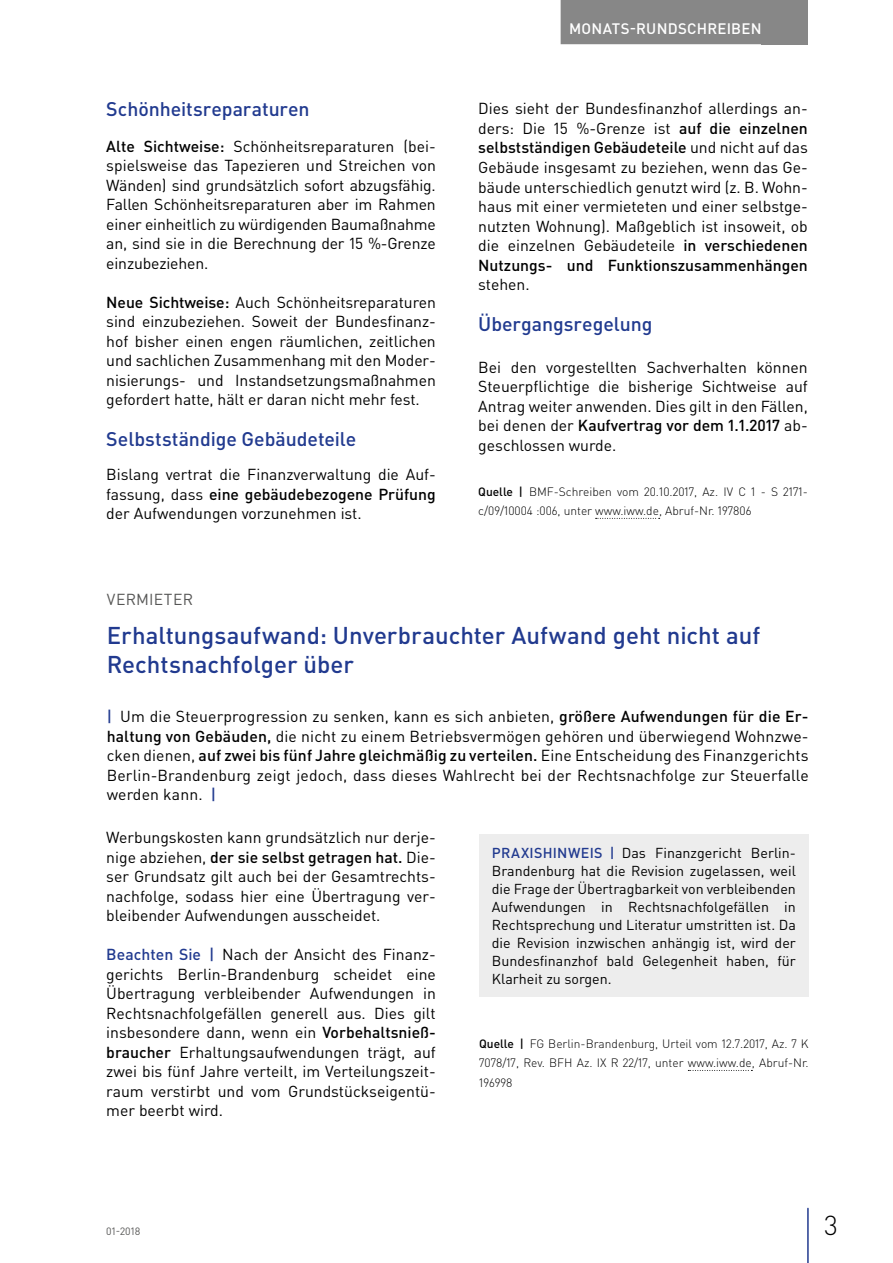
<style>
.page{position:relative;width:893px;height:1263px;background:#fff}
.page>*{position:absolute;margin:0;border:0;box-sizing:border-box;transform-origin:0 0}
.t1{font:300 27px "DIN Pro";color:#000}
.t2{font:500 24px/28.5px "DIN Pro";color:#213a8f}
.t3{font:500 19.5px "DIN Pro";letter-spacing:-.005em;color:#213a8f}
.t4{font:15.75px/19.5px "DIN Pro";color:#000;text-align:justify}
.t5{font:15.75px "DIN Pro";letter-spacing:.015em;color:#575756}
.t6{font:500 15px "DIN Pro";letter-spacing:.015em;color:#fff}
.t7{font:14.25px/18px "DIN Pro";color:#000;text-align:justify}
.t8{font:300 12px/19.5px "DIN Pro";color:#000}
.t9{font:10.5px "DIN Pro";color:#575756}
.s1{font-weight:500}
.s2{font-weight:500;color:#213a8f}
</style>
<div class="page">
<div style="left:762px;top:0;width:46px;height:44px;background:#878787"></div>
<hr style="left:807px;top:1208px;width:2px;height:55px;background:#213a8f">
<div style="left:561px;top:0;width:209px;height:44px;background:#878787"></div>
<svg style="left:596px;top:518px;width:64px;height:1px"></svg>
<svg style="left:688px;top:1070px;width:64px;height:1px"></svg>
<div style="left:479px;top:834px;width:330px;height:163px;background:#ededed"></div>
<p class="t3" style="left:106px;top:96px;width:205px">Schönheitsreparaturen</p>
<p class="t4" style="left:106px;top:136px;width:331px"><span class="s1">Alte Sichtweise:</span> Schönheitsreparaturen (bei&shy;spielsweise das Tapezieren und Streichen von Wänden) sind grundsätzlich sofort abzugsfähig.<br>Fallen Schönheitsreparaturen aber im Rahmen einer einheitlich zu würdigenden Baumaßnahme an, sind sie in die Berechnung der 15 %-Grenze einzubeziehen.</p>
<p class="t4" style="left:106px;top:292px;width:331px"><span class="s1">Neue Sichtweise:</span> Auch Schönheitsreparaturen sind einzubeziehen. Soweit der Bundesfinanz&shy;hof bisher einen engen räumlichen, zeitlichen und sachlichen Zusammenhang mit den Moder&shy;nisierungs- und Instandsetzungsmaßnahmen gefordert hatte, hält er daran nicht mehr fest.</p>
<p class="t3" style="left:106px;top:426px;width:252px">Selbstständige Gebäudeteile</p>
<p class="t4" style="left:106px;top:464px;width:331px">Bislang vertrat die Finanzverwaltung die Auf&shy;fassung, dass <span class="s1">eine gebäudebezogene Prüfung </span>der Aufwendungen vorzunehmen ist.</p>
<p class="t6" style="left:569px;top:18px;width:194px">MONATS-RUNDSCHREIBEN</p>
<p class="t4" style="left:478px;top:98px;width:331px">Dies sieht der Bundesfinanzhof allerdings an&shy;ders: Die 15 %-Grenze ist <span class="s1">auf die einzelnen selbstständigen Gebäudeteile</span> und nicht auf das Gebäude insgesamt zu beziehen, wenn das Ge&shy;bäude unterschiedlich genutzt wird (z. B. Wohn&shy;haus mit einer vermieteten und einer selbstge&shy;nutzten Wohnung). Maßgeblich ist insoweit, ob die einzelnen Gebäudeteile <span class="s1">in verschiedenen Nutzungs- und Funktionszusammenhängen</span></p>
<p class="t4" style="left:478px;top:274px;width:53px">stehen.</p>
<p class="t3" style="left:478px;top:310px;width:176px">Übergangsregelung</p>
<p class="t4" style="left:478px;top:356px;width:331px">Bei den vorgestellten Sachverhalten können Steuerpflichtige die bisherige Sichtweise auf Antrag weiter anwenden. Dies gilt in den Fällen, bei denen der <span class="s1">Kaufvertrag vor dem 1.1.2017</span> ab&shy;geschlossen wurde.</p>
<p class="t8" style="left:478px;top:481px;width:331px"><span class="s1">Quelle |</span> BMF-Schreiben vom 20.10.2017, Az. IV C 1 - S 2171- c/09/10004 :006, unter www.iww.de, Abruf-Nr. 197806</p>
<p class="t5" style="left:107px;top:589px;width:88px">VERMIETER</p>
<h2 class="t2" style="left:107px;top:620px;width:655px">Erhaltungsaufwand: Unverbrauchter Aufwand geht nicht auf<br>Rechtsnachfolger über</h2>
<p class="t4" style="left:107px;top:706px;width:703px"><span class="s2">|</span> Um die Steuerprogression zu senken, kann es sich anbieten, <span class="s1">größere Aufwendungen für die Er&shy;haltung von Gebäuden,</span> die nicht zu einem Betriebsvermögen gehören und überwiegend Wohnzwe&shy;cken dienen, <span class="s1">auf zwei bis fünf Jahre gleichmäßig zu verteilen.</span> Eine Entscheidung des Finanzgerichts Berlin-Brandenburg zeigt jedoch, dass dieses Wahlrecht bei der Rechtsnachfolge zur Steuerfalle werden kann. <span class="s2">|</span></p>
<p class="t4" style="left:106px;top:827px;width:331px">Werbungskosten kann grundsätzlich nur derje&shy;nige abziehen, <span class="s1">der sie selbst getragen hat.</span> Die&shy;ser Grundsatz gilt auch bei der Gesamtrechts&shy;nachfolge, sodass hier eine Übertragung ver&shy;bleibender Aufwendungen ausscheidet.</p>
<p class="t4" style="left:106px;top:944px;width:331px"><span class="s2">Beachten Sie |</span> Nach der Ansicht des Finanz&shy;gerichts Berlin-Brandenburg scheidet eine Übertragung verbleibender Aufwendungen in Rechtsnachfolgefällen generell aus. Dies gilt insbesondere dann, wenn ein <span class="s1">Vorbehaltsnieß&shy;braucher</span> Erhaltungsaufwendungen trägt, auf zwei bis fünf Jahre verteilt, im Verteilungszeit&shy;raum verstirbt und vom Grundstückseigentü&shy;mer beerbt wird.</p>
<p class="t7" style="left:492px;top:843px;width:306px"><span class="s2">PRAXISHINWEIS |</span> Das Finanzgericht Berlin-Brandenburg hat die Revision zugelassen, weil die Frage der Übertragbarkeit von verbleibenden Aufwendungen in Rechtsnachfolgefällen in Rechtsprechung und Literatur umstritten ist. Da die Revision inzwischen anhängig ist, wird der Bundesfinanzhof bald Gelegenheit haben, für Klarheit zu sorgen.</p>
<p class="t8" style="left:479px;top:1033px;width:331px;text-align:justify"><span class="s1">Quelle |</span> FG Berlin-Brandenburg, Urteil vom 12.7.2017, Az. 7 K 7078/17, Rev. BFH Az. IX R 22/17, unter www.iww.de, Abruf-Nr.<br>196998</p>
<p class="t9" style="left:106px;top:1224px;width:36px">01-2018</p>
<h1 class="t1" style="left:824px;top:1207px;width:15px">3</h1>
</div>
